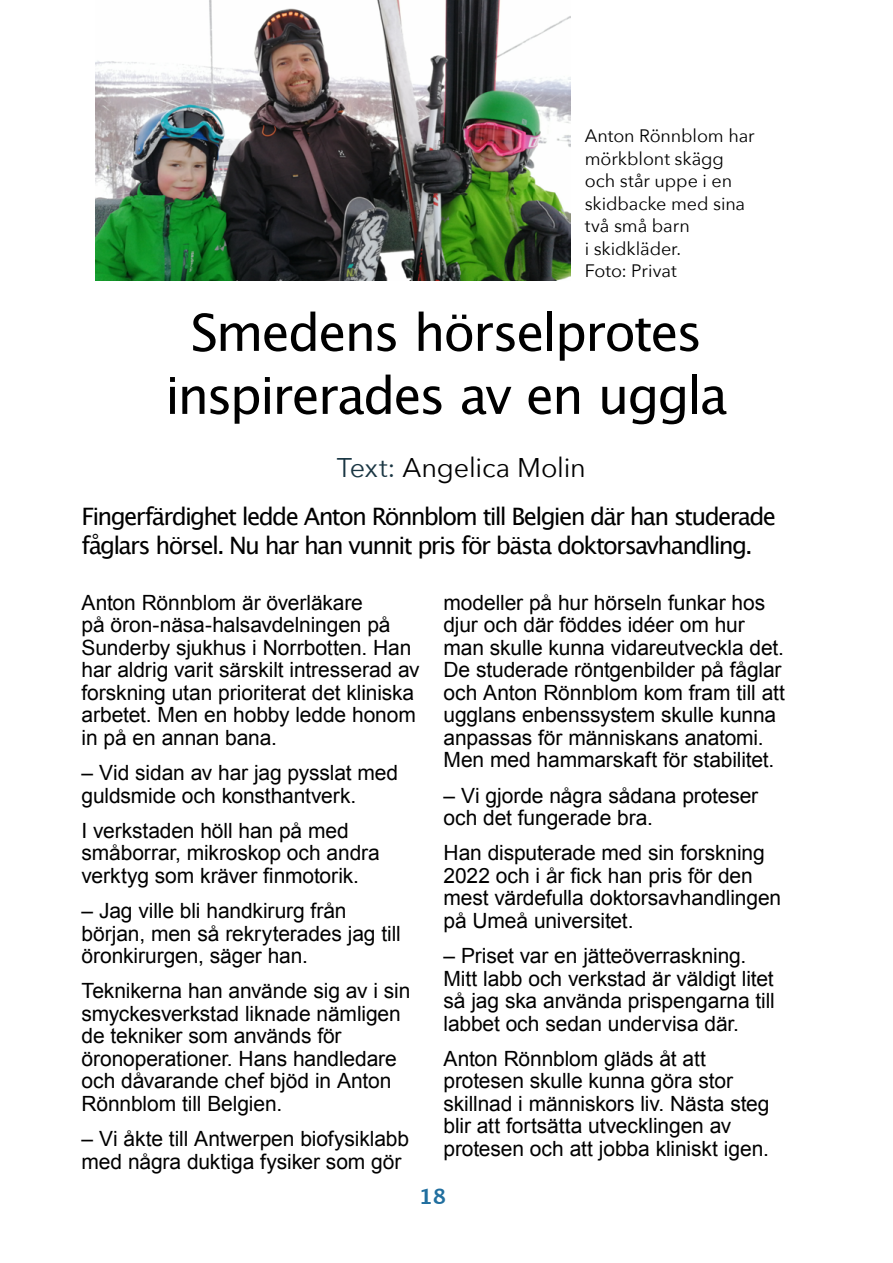
<style>
.page{position:relative;width:893px;height:1263px;background:#fff}
.page>*{position:absolute;margin:0;border:0;box-sizing:border-box;transform-origin:0 0}
.Headline_-_40pt_Bold{font:51px/63px "Lucida Grande";letter-spacing:-.04em;color:#000;text-align:center}
.Headline_-_20pt_Bold{font:27px "Avenir Next";letter-spacing:-.01em;color:#000}
.Headline_-_20pt_Bold-2{font:24px/28.8px "Lucida Grande";letter-spacing:-.07em;color:#000}
.Body_Text__Arial_-_14pt{font:21px/22.5px "Arial";letter-spacing:-.005em;color:#000}
.t1{font:700 21px "Lucida Grande";color:#216f9f}
.Body_Text__Justify_-_10pt{font:18px/22.5px "Avenir Next";letter-spacing:-.005em;color:#000}
.s1{color:#1a3643}
</style>
<div class="page">
<img style="left:95px;top:0;width:476px;height:281px">
<p class="Body_Text__Justify_-_10pt" style="left:585px;top:124px;width:171px">Anton Rönnblom har mörkblont skägg och står uppe i en skidbacke med sina två små barn<br>i skidkläder.<br>Foto: Privat</p>
<p class="Headline_-_40pt_Bold" style="left:165px;top:302px;width:564px">Smedens hörselprotes inspirerades av en uggla</p>
<p class="Headline_-_20pt_Bold" style="left:337px;top:444px;width:250px"><span class="s1">Text:</span> Angelica Molin</p>
<p class="Headline_-_20pt_Bold-2" style="left:82px;top:503px;width:696px">Fingerfärdighet ledde Anton Rönnblom till Belgien där han studerade fåglars hörsel. Nu har han vunnit pris för bästa doktorsavhandling.</p>
<p class="Body_Text__Arial_-_14pt" style="left:82px;top:592px;width:340px">Anton Rönnblom är överläkare<br>på öron-näsa-halsavdelningen på Sunderby sjukhus i Norrbotten. Han har aldrig varit särskilt intresserad av forskning utan prioriterat det kliniska arbetet. Men en hobby ledde honom in på en annan bana.</p>
<p class="Body_Text__Arial_-_14pt" style="left:82px;top:762px;width:318px">– Vid sidan av har jag pysslat med guldsmide och konsthantverk.</p>
<p class="Body_Text__Arial_-_14pt" style="left:82px;top:819px;width:300px">I verkstaden höll han på med småborrar, mikroskop och andra verktyg som kräver finmotorik.</p>
<p class="Body_Text__Arial_-_14pt" style="left:82px;top:900px;width:321px">– Jag ville bli handkirurg från början, men så rekryterades jag till öronkirurgen, säger han.</p>
<p class="Body_Text__Arial_-_14pt" style="left:82px;top:980px;width:330px">Teknikerna han använde sig av i sin smyckesverkstad liknade nämligen de tekniker som används för öronoperationer. Hans handledare och dåvarande chef bjöd in Anton<br>Rönnblom till Belgien.</p>
<p class="Body_Text__Arial_-_14pt" style="left:82px;top:1128px;width:329px">– Vi åkte till Antwerpen biofysiklabb med några duktiga fysiker som gör</p>
<p class="Body_Text__Arial_-_14pt" style="left:443px;top:591px;width:343px">modeller på hur hörseln funkar hos djur och där föddes idéer om hur man skulle kunna vidareutveckla det.<br>De studerade röntgenbilder på fåglar och Anton Rönnblom kom fram till att ugglans enbenssystem skulle kunna anpassas för människans anatomi.<br>Men med hammarskaft för stabilitet.</p>
<p class="Body_Text__Arial_-_14pt" style="left:443px;top:784px;width:316px">– Vi gjorde några sådana proteser och det fungerade bra.</p>
<p class="Body_Text__Arial_-_14pt" style="left:443px;top:842px;width:339px">Han disputerade med sin forskning<br>2022 och i år fick han pris för den mest värdefulla doktorsavhandlingen på Umeå universitet.</p>
<p class="Body_Text__Arial_-_14pt" style="left:443px;top:945px;width:333px">– Priset var en jätteöverraskning.<br>Mitt labb och verkstad är väldigt litet så jag ska använda prispengarna till labbet och sedan undervisa där.</p>
<p class="Body_Text__Arial_-_14pt" style="left:443px;top:1047px;width:328px">Anton Rönnblom gläds åt att protesen skulle kunna göra stor skillnad i människors liv. Nästa steg blir att fortsätta utvecklingen av protesen och att jobba kliniskt igen.</p>
<p class="t1" style="left:419px;top:1179px;width:29px">18</p>
</div>
